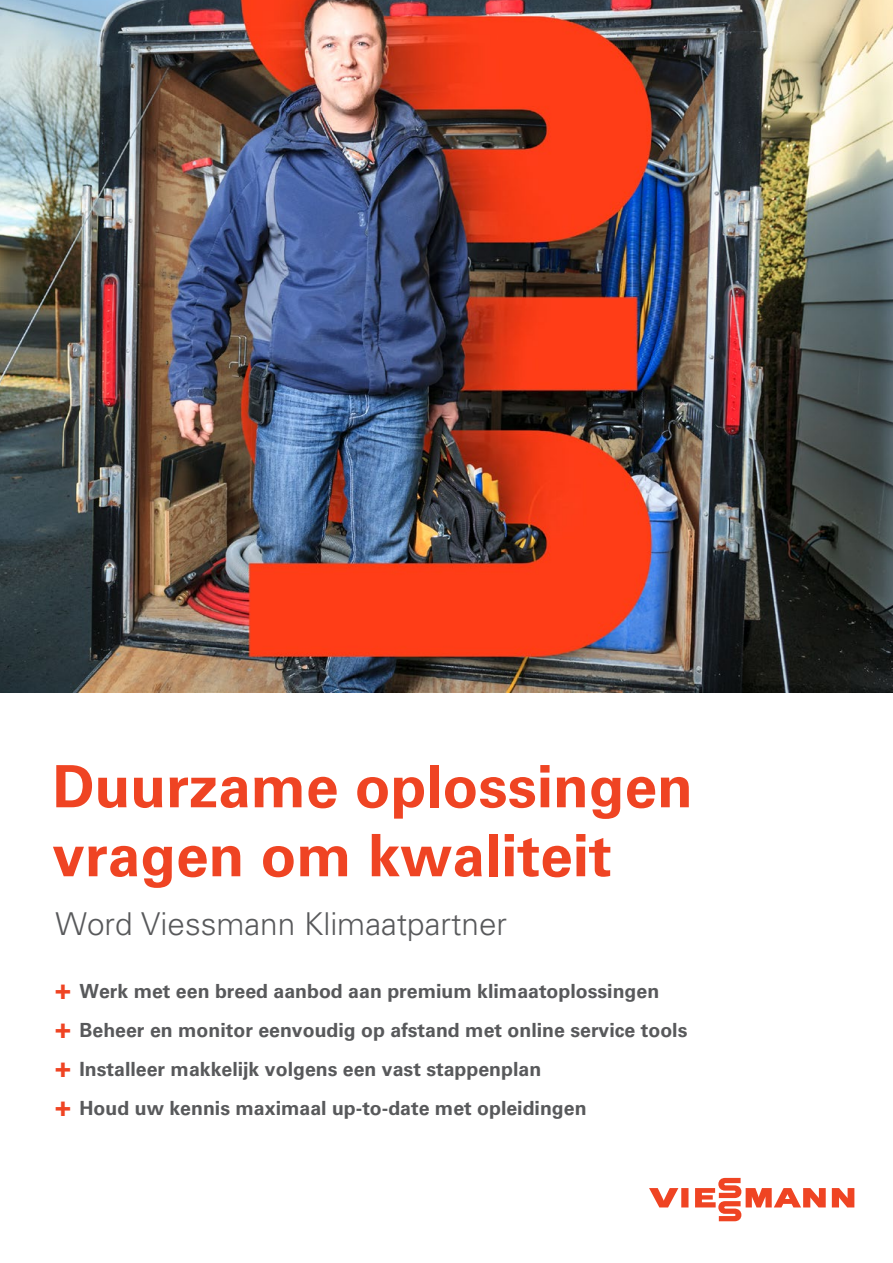
<style>
.page{position:relative;width:893px;height:1263px;background:#fff}
.page>*{position:absolute;margin:0;border:0;box-sizing:border-box;transform-origin:0 0}
.t1{font:700 58.5px/69px "Univers LT Pro 65";color:#ef4423}
.t2{font:300 31.5px "Univers LT Pro 45";color:#58595b}
.t3{font:700 27px/39px "Univers LT Pro 65";color:#ef4423;text-align:justify}
.t4{font:700 19.5px/39px "Univers LT Pro 65";color:#58595b}
</style>
<div class="page">
<img style="left:0;top:0;width:893px;height:693px">
<svg style="left:649px;top:1178px;width:205px;height:43px"></svg>
<h1 class="t1" style="left:52px;top:749px;width:642px">Duurzame oplossingen vragen om kwaliteit</h1>
<h2 class="t2" style="left:56px;top:903px;width:453px">Word Viessmann Klimaatpartner</h2>
<h3 class="t3" style="left:55px;top:968px;width:17px">+ + + +</h3>
<p class="t4" style="left:80px;top:971px;width:609px">Werk met een breed aanbod aan premium klimaatoplossingen Beheer en monitor eenvoudig op afstand met online service tools Installeer makkelijk volgens een vast stappenplan<br>Houd uw kennis maximaal up-to-date met opleidingen</p>
</div>
